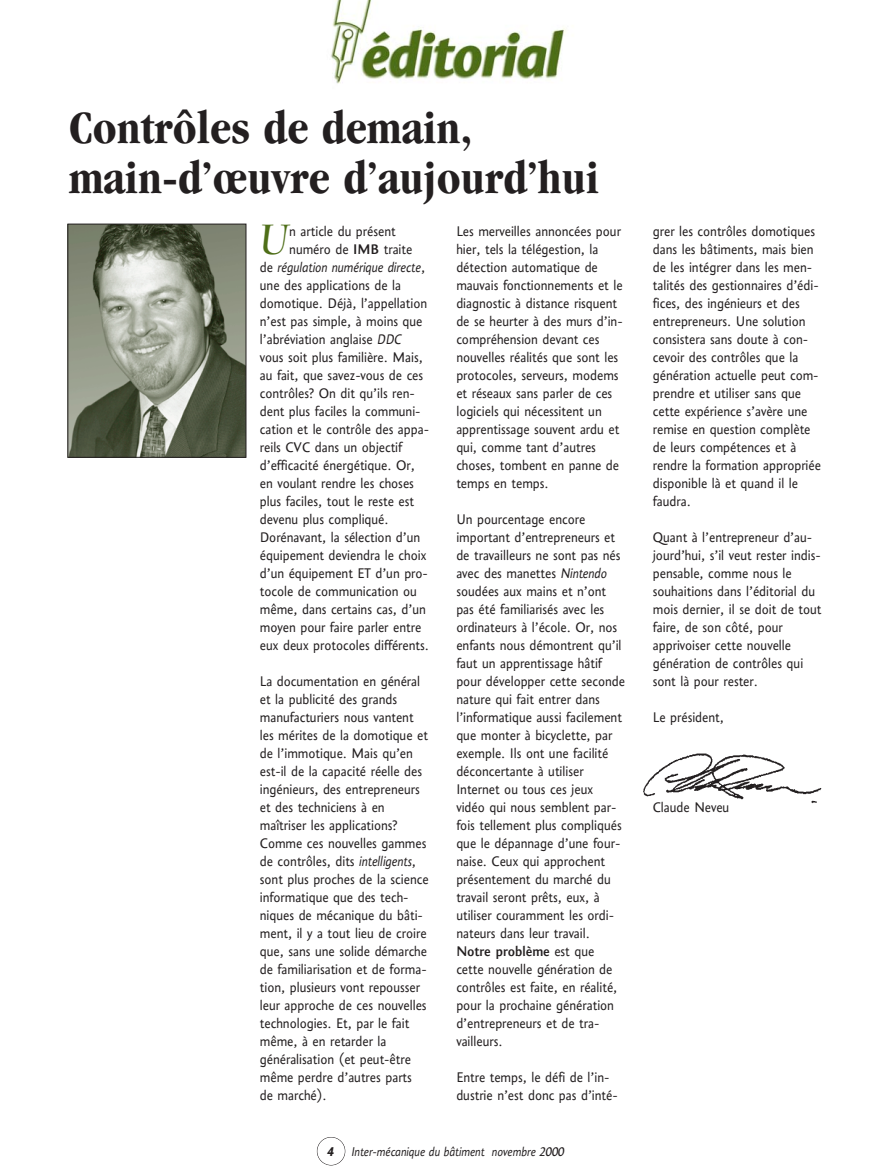
<style>
.page{position:relative;width:891px;height:1175px;background:#fff}
.page>*{position:absolute;margin:0;border:0;box-sizing:border-box;transform-origin:0 0}
.t1{font:700 condensed 48px/49.5px "Garamond";color:#231f20}
.t2{font:italic 41.7px "Nofret";color:#4e6e18}
.t3{font:16.5px/18px "CMMTQ";color:#231f20}
.t4{font:16.5px "CMMTQ Italic";color:#231f20}
.t5{font:16.5px "CMMTQ Medium";color:#231f20}
.t6{font:15px "CMMTQ Italic";color:#231f20}
.s1{font-family:"CMMTQ Medium"}
.s2{font-family:"CMMTQ"}
.s3{font-family:"CMMTQ Italic"}
.s4{font-family:"CMMTQ Bold";font-style:italic}
</style>
<div class="page">
<div style="left:317px;top:1136px;width:28px;height:29px;border:1px solid #231f20;border-radius:50%"></div>
<img style="left:70px;top:226px;width:174px;height:230px">
<div style="left:68px;top:224px;width:178px;height:234px;border:1px solid #231f20"></div>
<img style="left:643px;top:753px;width:179px;height:51px">
<img style="left:331px;top:0;width:235px;height:84px">
<h1 class="t1" style="left:69px;top:107px;width:532px">Contrôles de demain, main-d’œuvre d’aujourd’hui</h1>
<h2 class="t2" style="left:260px;top:221px;width:31px">U</h2>
<p class="t3" style="left:289px;top:223px;width:125px">n article du présent numéro de <span class="s1">IMB</span> traite</p>
<p class="t4" style="left:260px;top:261px;width:167px"><span class="s2">de</span> régulation numérique directe<span class="s2">,</span></p>
<p class="t3" style="left:260px;top:277px;width:171px">une des applications de la domotique. Déjà, l’appellation n’est pas simple, à moins que l’abréviation anglaise <span class="s3">DDC </span>vous soit plus familière. Mais, au fait, que savez-vous de ces contrôles? On dit qu’ils ren&shy;dent plus faciles la communi&shy;cation et le contrôle des appa&shy;reils CVC dans un objectif d’efficacité énergétique. Or, en voulant rendre les choses plus faciles, tout le reste est devenu plus compliqué.<br>Dorénavant, la sélection d’un équipement deviendra le choix d’un équipement ET d’un pro&shy;tocole de communication ou même, dans certains cas, d’un moyen pour faire parler entre eux deux protocoles différents.</p>
<p class="t3" style="left:260px;top:673px;width:170px">La documentation en général et la publicité des grands manufacturiers nous vantent les mérites de la domotique et de l’immotique. Mais qu’en est-il de la capacité réelle des ingénieurs, des entrepreneurs et des techniciens à en maîtriser les applications?<br>Comme ces nouvelles gammes de contrôles, dits <span class="s3">intelligents</span>, sont plus proches de la science informatique que des tech&shy;niques de mécanique du bâti&shy;ment, il y a tout lieu de croire que, sans une solide démarche de familiarisation et de forma&shy;tion, plusieurs vont repousser leur approche de ces nouvelles technologies. Et, par le fait même, à en retarder la généralisation (et peut-être même perdre d’autres parts de marché).</p>
<p class="t3" style="left:456px;top:223px;width:168px">Les merveilles annoncées pour hier, tels la télégestion, la détection automatique de mauvais fonctionnements et le diagnostic à distance risquent de se heurter à des murs d’in&shy;compréhension devant ces nouvelles réalités que sont les protocoles, serveurs, modems et réseaux sans parler de ces logiciels qui nécessitent un apprentissage souvent ardu et qui, comme tant d’autres choses, tombent en panne de temps en temps.</p>
<p class="t3" style="left:456px;top:511px;width:170px">Un pourcentage encore important d’entrepreneurs et de travailleurs ne sont pas nés avec des manettes <span class="s3">Nintendo </span>soudées aux mains et n’ont pas été familiarisés avec les ordinateurs à l’école. Or, nos enfants nous démontrent qu’il faut un apprentissage hâtif pour développer cette seconde nature qui fait entrer dans l’informatique aussi facilement que monter à bicyclette, par exemple. Ils ont une facilité déconcertante à utiliser<br>Internet ou tous ces jeux vidéo qui nous semblent par&shy;fois tellement plus compliqués que le dépannage d’une four&shy;naise. Ceux qui approchent présentement du marché du travail seront prêts, eux, à utiliser couramment les ordi&shy;nateurs dans leur travail.</p>
<p class="t5" style="left:456px;top:945px;width:139px">Notre problème <span class="s2">est que</span></p>
<p class="t3" style="left:456px;top:961px;width:163px">cette nouvelle génération de contrôles est faite, en réalité, pour la prochaine génération d’entrepreneurs et de tra&shy;vailleurs.</p>
<p class="t3" style="left:456px;top:1069px;width:163px">Entre temps, le défi de l’in&shy;dustrie n’est donc pas d’inté-</p>
<p class="t6" style="left:326px;top:1146px;width:240px"><span class="s4">4</span> Inter-mécanique du bâtiment novembre 2000</p>
<p class="t3" style="left:653px;top:223px;width:170px">grer les contrôles domotiques dans les bâtiments, mais bien de les intégrer dans les men&shy;talités des gestionnaires d’édi&shy;fices, des ingénieurs et des entrepreneurs. Une solution consistera sans doute à con&shy;cevoir des contrôles que la génération actuelle peut com&shy;prendre et utiliser sans que cette expérience s’avère une remise en question complète de leurs compétences et à rendre la formation appropriée disponible là et quand il le faudra.</p>
<p class="t3" style="left:653px;top:529px;width:170px">Quant à l’entrepreneur d’au&shy;jourd’hui, s’il veut rester indis&shy;pensable, comme nous le souhaitions dans l’éditorial du mois dernier, il se doit de tout faire, de son côté, pour apprivoiser cette nouvelle génération de contrôles qui sont là pour rester.</p>
<p class="t3" style="left:653px;top:709px;width:73px">Le président,</p>
<p class="t3" style="left:653px;top:799px;width:78px">Claude Neveu</p>
</div>
